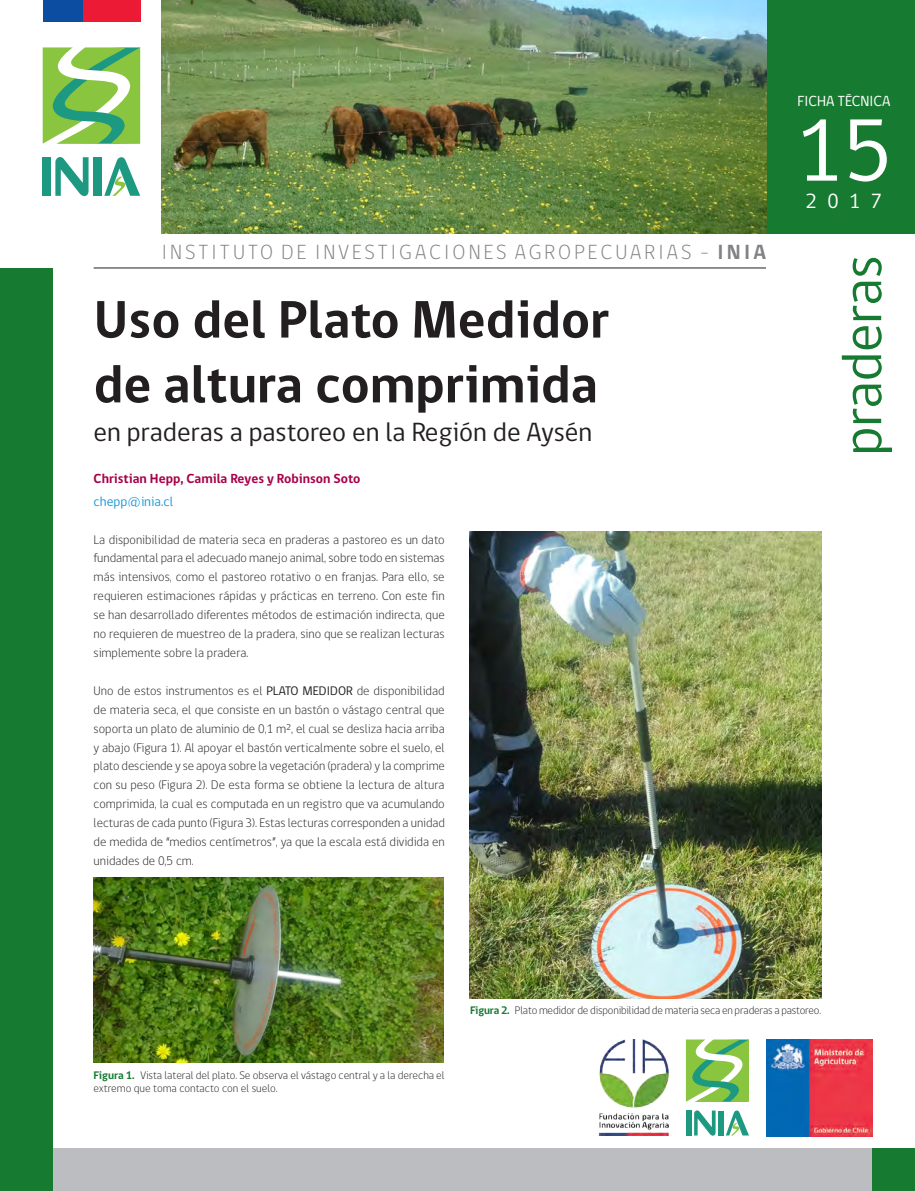
<style>
.page{position:relative;width:915px;height:1191px;background:#fff}
.page>*{position:absolute;margin:0;border:0;box-sizing:border-box;transform-origin:0 0}
.t1{font:90px "gob CL";color:#fff}
.LATERAL_texto{font:57px "gob CL";letter-spacing:-.01em;color:#177a31}
.TITULO_ficha{font:700 54px "gob CL";color:#231f20}
.TITULO_epígrafe{font:27px "gob CL";color:#231f20}
.t2{font:300 21px "gob CL";letter-spacing:.15em;color:#808285}
.t3{font:21px "gob CL";color:#fff}
.t4{font:15px "gob CL";color:#fff}
.TITULO_ficha-2{font:700 13.5px "gob CL";color:#a70149}
.TITULO_mail{font:13.5px "gob CL";color:#1d99d6}
.TEXTO_general{font:300 12.75px/18.9px "gob CL";color:#231f20;text-align:justify}
.TEXTO_imágenes{font:300 11.25px/13.5px "gob CL";letter-spacing:-.01em;color:#231f20}
.s1{font-weight:700}
.s2{font-weight:400}
.s3{font-weight:700;color:#177a31}
</style>
<div class="page">
<div style="left:53px;top:1148px;width:819px;height:43px;background:#bcbdc0"></div>
<div style="left:0;top:268px;width:53px;height:923px;background:#177a31"></div>
<div style="left:765px;top:0;width:149px;height:234px;background:#177a31"></div>
<svg style="left:55px;top:157px;width:33px;height:39px"></svg>
<div style="left:43px;top:157px;width:8px;height:39px;background:#1d9982"></div>
<div style="left:93px;top:157px;width:8px;height:39px;background:#1d9982"></div>
<svg style="left:104px;top:157px;width:36px;height:39px"></svg>
<svg style="left:43px;top:47px;width:97px;height:97px"></svg>
<div style="left:43px;top:0;width:40px;height:21px;background:#0d4da1"></div>
<div style="left:83px;top:0;width:57px;height:21px;background:#ed1a35"></div>
<hr style="left:94px;top:268px;width:671px;height:1px;background:#231f20">
<div style="left:872px;top:1148px;width:42px;height:43px;background:#177a31"></div>
<svg style="left:694px;top:1110px;width:21px;height:25px"></svg>
<div style="left:685px;top:1110px;width:6px;height:25px;background:#1d9982"></div>
<div style="left:718px;top:1110px;width:5px;height:25px;background:#1d9982"></div>
<svg style="left:726px;top:1110px;width:22px;height:25px"></svg>
<svg style="left:685px;top:1039px;width:63px;height:62px;background:#8dc870"></svg>
<img style="left:766px;top:1039px;width:106px;height:97px">
<img style="left:598px;top:1039px;width:71px;height:96px">
<img style="left:162px;top:0;width:603px;height:234px">
<img style="left:94px;top:877px;width:350px;height:185px">
<img style="left:469px;top:531px;width:352px;height:467px">
<h3 class="t2" style="left:162px;top:238px;width:605px">INSTITUTO DE INVESTIGACIONES AGROPECUARIAS – <span class="s1">INIA</span></h3>
<p class="TITULO_ficha" style="left:94px;top:283px;width:517px">Uso del Plato Medidor</p>
<p class="TITULO_ficha" style="left:94px;top:347px;width:505px">de altura comprimida</p>
<p class="TITULO_epígrafe" style="left:94px;top:413px;width:500px">en praderas a pastoreo en la Región de Aysén</p>
<p class="TITULO_ficha-2" style="left:94px;top:469px;width:268px">Christian Hepp, Camila Reyes y Robinson Soto</p>
<p class="TITULO_mail" style="left:94px;top:492px;width:81px">chepp@inia.cl</p>
<p class="TEXTO_general" style="left:94px;top:530px;width:352px">La disponibilidad de materia seca en praderas a pastoreo es un dato fundamental para el adecuado manejo animal, sobre todo en sistemas más intensivos, como el pastoreo rotativo o en franjas. Para ello, se requieren estimaciones rápidas y prácticas en terreno. Con este fin se han desarrollado diferentes métodos de estimación indirecta, que no requieren de muestreo de la pradera, sino que se realizan lecturas simplemente sobre la pradera.</p>
<p class="TEXTO_general" style="left:94px;top:681px;width:352px">Uno de estos instrumentos es el <span class="s2">PLATO MEDIDOR</span> de disponibilidad de materia seca, el que consiste en un bastón o vástago central que soporta un plato de aluminio de 0,1 m², el cual se desliza hacia arriba y abajo (Figura 1). Al apoyar el bastón verticalmente sobre el suelo, el plato desciende y se apoya sobre la vegetación (pradera) y la comprime con su peso (Figura 2). De esta forma se obtiene la lectura de altura comprimida, la cual es computada en un registro que va acumulando lecturas de cada punto (Figura 3). Estas lecturas corresponden a unidad de medida de “medios centímetros”, ya que la escala está dividida en unidades de 0,5 cm.</p>
<p class="t4" style="left:797px;top:90px;width:94px">FICHA TÉCNICA</p>
<p class="t1" style="left:795px;top:89px;width:98px">15</p>
<p class="t3" style="left:805px;top:187px;width:78px">2017</p>
<p class="LATERAL_texto" style="left:822px;top:456px;width:202px;rotate:-90deg">praderas</p>
<p class="TEXTO_imágenes" style="left:94px;top:1068px;width:352px"><span class="s3">Figura 1.</span> Vista lateral del plato. Se observa el vástago central y a la derecha el extremo que toma contacto con el suelo.</p>
<p class="TEXTO_imágenes" style="left:470px;top:1004px;width:352px"><span class="s3">Figura 2.</span> Plato medidor de disponibilidad de materia seca en praderas a pastoreo.</p>
</div>
